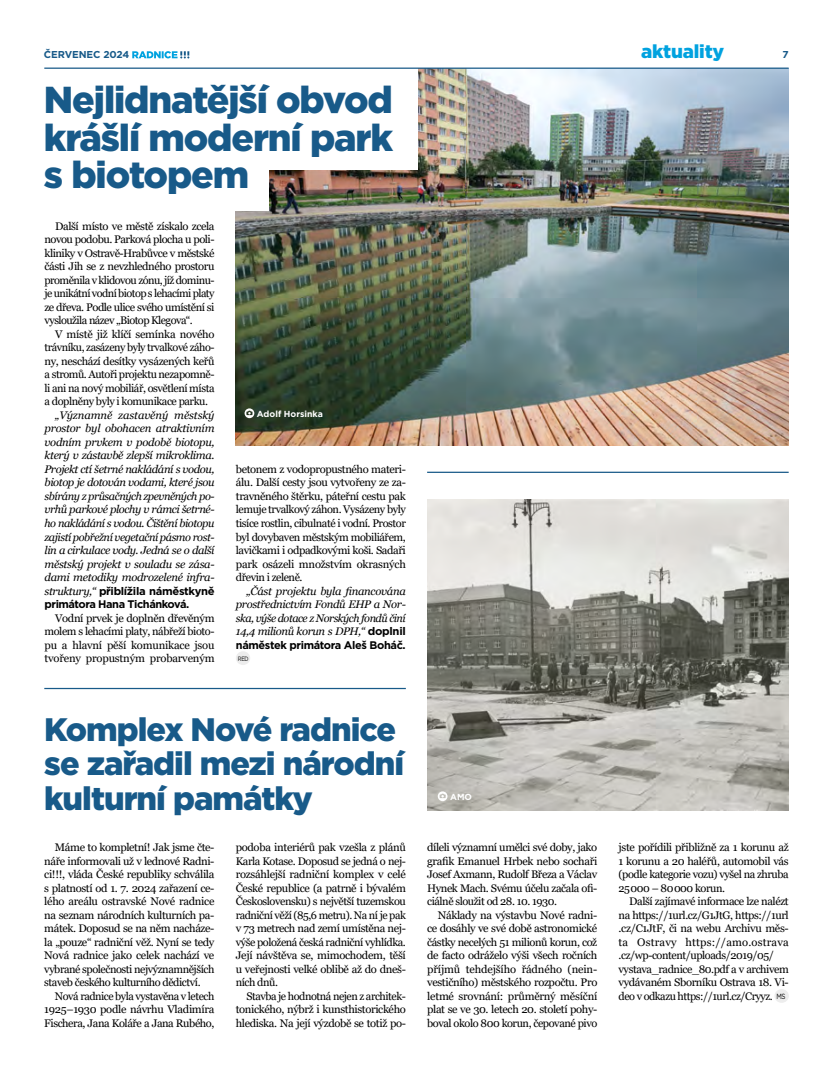
<style>
.page{position:relative;width:833px;height:1081px;background:#fff}
.page>*{position:absolute;margin:0;border:0;box-sizing:border-box;transform-origin:0 0}
.t1{font:37.5px/37.5px "Gotham Black CE";letter-spacing:-.03em;color:#185a89;text-align:justify}
.t2{font:32.5px/34.4px "Gotham Black CE";letter-spacing:-.03em;color:#185a89}
.t3{font:18.75px "Gotham Black CE";letter-spacing:-.01em;color:#00a2df}
.t4{font:11px/13.5px "Georgia";letter-spacing:-.04em;color:#000;text-align:justify}
.t5{font:italic 11px/13.5px "Georgia";letter-spacing:-.03em;color:#000;text-align:justify}
.t6{font:700 11px/13.5px "Gotham Bold CE";letter-spacing:-.03em;color:#000}
.t7{font:700 10px "Gotham Bold CE";letter-spacing:-.01em;color:#185a89}
.t8{font:700 8.75px "Gotham Bold CE";color:#fff}
.t9{font:6.25px "Gotham Book CE";color:#000;scale:.84 1}
.s1{font-family:"Georgia";font-weight:400;font-style:italic}
.s2{font-family:"Gotham Bold CE";font-weight:700;font-style:normal}
.s3{font-family:"Gotham Book CE";font-size:7.5px}
</style>
<div class="page">
<div style="left:236px;top:651px;width:14px;height:14px;background:#ededed;border-radius:50%"></div>
<img style="left:236px;top:69px;width:552px;height:377px">
<div style="left:774px;top:989px;width:15px;height:14px;background:#ededed;border-radius:50%"></div>
<img style="left:427px;top:500px;width:361px;height:311px">
<svg style="left:244px;top:408px;width:10px;height:10px"></svg>
<svg style="left:438px;top:791px;width:9px;height:10px"></svg>
<div style="left:35px;top:68px;width:383px;height:102px;background:#fff"></div>
<div style="left:35px;top:108px;width:234px;height:103px;background:#fff"></div>
<svg style="left:132px;top:51px;width:57px;height:7px"></svg>
<hr style="left:44px;top:68px;width:744px;height:1px;background:#185a89">
<hr style="left:427px;top:472px;width:361px;height:1px;background:#185a89">
<hr style="left:44px;top:688px;width:362px;height:1px;background:#185a89">
<p class="t7" style="left:44px;top:49px;width:87px">ČERVENEC 2024</p>
<h3 class="t3" style="left:641px;top:40px;width:85px">aktuality</h3>
<p class="t7" style="left:782px;top:49px;width:8px">7</p>
<h1 class="t1" style="left:44px;top:81px;width:351px">Nejlidnatější obvod krášlí moderní park s biotopem</h1>
<p class="t4" style="left:45px;top:219px;width:171px;text-indent:11px">Další místo ve městě získalo zcela novou podobu. Parková plocha u poli&shy;kliniky v Ostravě‑Hrabůvce v městské části Jih se z nevzhledného prostoru proměnila v klidovou zónu, jíž dominu&shy;je unikátní vodní biotop s lehacími platy ze dřeva. Podle ulice svého umístění si vysloužila název „Biotop Klegova“.</p>
<p class="t4" style="left:45px;top:327px;width:171px;text-indent:11px">V místě již klíčí semínka nového trávníku, zasázeny byly trvalkové záho&shy;ny, neschází desítky vysázených keřů a stromů. Autoři projektu nezapomně&shy;li ani na nový mobiliář, osvětlení místa a doplněny byly i komunikace parku.</p>
<p class="t5" style="left:45px;top:408px;width:171px;text-indent:11px">„Významně zastavěný městský prostor byl obohacen atraktivním vodním prvkem v podobě biotopu, který v zástavbě zlepší mikroklima.<br>Projekt ctí šetrné nakládání s vodou, biotop je dotován vodami, které jsou sbírány z průsačných zpevněných po&shy;vrhů parkové plochy v rámci šetrné&shy;ho nakládání s vodou. Čištění biotopu zajistí pobřežní vegetační pásmo rost&shy;lin a cirkulace vody. Jedná se o další městský projekt v souladu se zása&shy;dami metodiky modrozelené infra-</p>
<p class="t6" style="left:45px;top:584px;width:172px"><span class="s1">struktury,“</span> přiblížila náměstkyně primátora Hana Tichánková.</p>
<p class="t4" style="left:45px;top:611px;width:171px;text-indent:11px">Vodní prvek je doplněn dřevěným molem s lehacími platy, nábřeží bioto&shy;pu a hlavní pěší komunikace jsou tvořeny propustným probarveným</p>
<p class="t8" style="left:257px;top:408px;width:67px">Adolf Horsinka</p>
<p class="t4" style="left:236px;top:463px;width:171px">betonem z vodopropustného materi&shy;álu. Další cesty jsou vytvořeny ze za&shy;travněného štěrku, páteřní cestu pak lemuje trvalkový záhon. Vysázeny byly tisíce rostlin, cibulnaté i vodní. Prostor byl dovybaven městským mobiliářem, lavičkami i odpadkovými koši. Sadaři park osázeli množstvím okrasných dřevin i zeleně.</p>
<p class="t5" style="left:236px;top:584px;width:171px;text-indent:11px">„Část projektu byla financována prostřednictvím Fondů EHP a Nor&shy;ska, výše dotace z Norských fondů činí 14,4 milionů korun s DPH,“ <span class="s2">doplnil</span></p>
<p class="t6" style="left:236px;top:638px;width:171px">náměstek primátora Aleš Boháč.</p>
<p class="t9" style="left:238px;top:655px;width:14px">RED</p>
<h2 class="t2" style="left:44px;top:712px;width:361px">Komplex Nové radnice se zařadil mezi národní kulturní památky</h2>
<p class="t4" style="left:44px;top:841px;width:172px;text-indent:11px">Máme to kompletní! Jak jsme čte&shy;náře informovali už v lednové Radni&shy;ci!!!, vláda České republiky schválila s platností od 1. 7. 2024 zařazení ce&shy;lého areálu ostravské Nové radnice na seznam národních kulturních pa&shy;mátek. Doposud se na něm nacháze&shy;la „pouze“ radniční věž. Nyní se tedy Nová radnice jako celek nachází ve vybrané společnosti nejvýznamnějších staveb českého kulturního dědictví.</p>
<p class="t4" style="left:44px;top:989px;width:172px;text-indent:11px">Nová radnice byla vystavěna v letech 1925–1930 podle návrhu Vladimíra Fischera, Jana Koláře a Jana Rubého,</p>
<p class="t4" style="left:236px;top:841px;width:172px">podoba interiérů pak vzešla z plánů Karla Kotase. Doposud se jedná o nej&shy;rozsáhlejší radniční komplex v celé České republice (a patrně i bývalém Československu) s největší tuzemskou radniční věží (85,6 metru). Na ní je pak v 73 metrech nad zemí umístěna nej&shy;výše položená česká radniční vyhlídka.<br>Její návštěva se, mimochodem, těší u veřejnosti velké oblibě až do dneš&shy;ních dnů.</p>
<p class="t4" style="left:236px;top:989px;width:172px;text-indent:11px">Stavba je hodnotná nejen z architek&shy;tonického, nýbrž i kunsthistorického hlediska. Na její výzdobě se totiž po-</p>
<p class="t8" style="left:450px;top:791px;width:23px">AMO</p>
<p class="t4" style="left:427px;top:841px;width:172px">díleli významní umělci své doby, jako grafik Emanuel Hrbek nebo sochaři Josef Axmann, Rudolf Březa a Václav Hynek Mach. Svému účelu začala ofi&shy;ciálně sloužit od 28. 10. 1930.</p>
<p class="t4" style="left:427px;top:908px;width:172px;text-indent:11px">Náklady na výstavbu Nové radni&shy;ce dosáhly ve své době astronomické částky necelých 51 milionů korun, což de facto odráželo výši všech ročních příjmů tehdejšího řádného (nein&shy;vestičního) městského rozpočtu. Pro letmé srovnání: průměrný měsíční plat se ve 30. letech 20. století pohy&shy;boval okolo 800 korun, čepované pivo</p>
<p class="t4" style="left:618px;top:841px;width:172px">jste pořídili přibližně za 1 korunu až 1 korunu a 20 haléřů, automobil vás (podle kategorie vozu) vyšel na zhruba 25000 – 80000 korun.</p>
<p class="t4" style="left:618px;top:895px;width:172px;text-align:left;text-indent:11px">Další zajímavé informace lze nalézt na https://1url.cz/G1JtG, https://1url .cz/C1JtF, či na webu Archivu měs&shy;ta Ostravy https://amo.ostrava .cz/wp-content/uploads/2019/05/ vystava_radnice_80.pdf a v archivem vydávaném Sborníku Ostrava 18. Vi&shy;deo v odkazu https://1url.cz/Cryyz. <span class="s3">MS</span></p>
</div>
